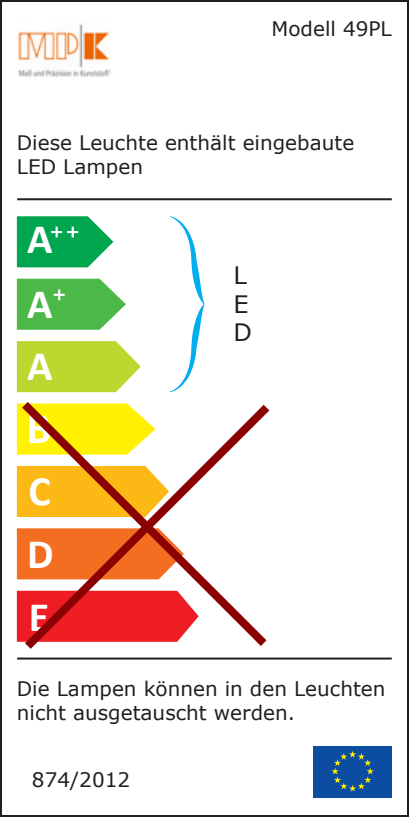
<style>
.page{position:relative;width:409px;height:817px;background:#fff}
.page>*{position:absolute;margin:0;border:0;box-sizing:border-box;transform-origin:0 0}
.t1{font:700 44.8px "Calibri";color:#fff}
.t2{font:700 42px/63.2px "Calibri";color:#fff;text-align:justify}
.t3{font:24px/28.8px "Verdana";color:#231f20}
.t4{font:20px/24px "Verdana";color:#231f20}
</style>
<div class="page">
<div style="left:313px;top:746px;width:78px;height:51px;background:#0d4da1"></div>
<svg style="left:331px;top:751px;width:42px;height:40px"></svg>
<svg style="left:17px;top:341px;width:123px;height:51px;background:#c4d943"></svg>
<hr style="left:17px;top:198px;width:374px;height:2px;background:#231f20">
<hr style="left:17px;top:657px;width:374px;height:2px;background:#231f20">
<div style="left:0;top:0;width:408px;height:816px;border:2px solid #231f20"></div>
<svg style="left:17px;top:216px;width:96px;height:51px;background:#26b269"></svg>
<svg style="left:17px;top:278px;width:109px;height:52px;background:#65c262"></svg>
<img style="left:18px;top:23px;width:92px;height:54px">
<svg style="left:16px;top:402px;width:254px;height:247px"></svg>
<svg style="left:170px;top:216px;width:34px;height:176px"></svg>
<p class="t4" style="left:271px;top:17px;width:122px">Modell 49PL</p>
<p class="t4" style="left:17px;top:131px;width:338px">Diese Leuchte enthält eingebaute<br>LED Lampen</p>
<h2 class="t2" style="left:27px;top:207px;width:27px">A</h2>
<h2 class="t2" style="left:27px;top:272px;width:27px">A<br>A</h2>
<h1 class="t1" style="left:26px;top:396px;width:26px">B</h1>
<h2 class="t2" style="left:27px;top:458px;width:28px">C D E</h2>
<p class="t3" style="left:233px;top:260px;width:20px">L<br>E<br>D</p>
<p class="t4" style="left:17px;top:676px;width:370px">Die Lampen können in den Leuchten nicht ausgetauscht werden.</p>
<p class="t4" style="left:32px;top:767px;width:100px">874/2012</p>
</div>
